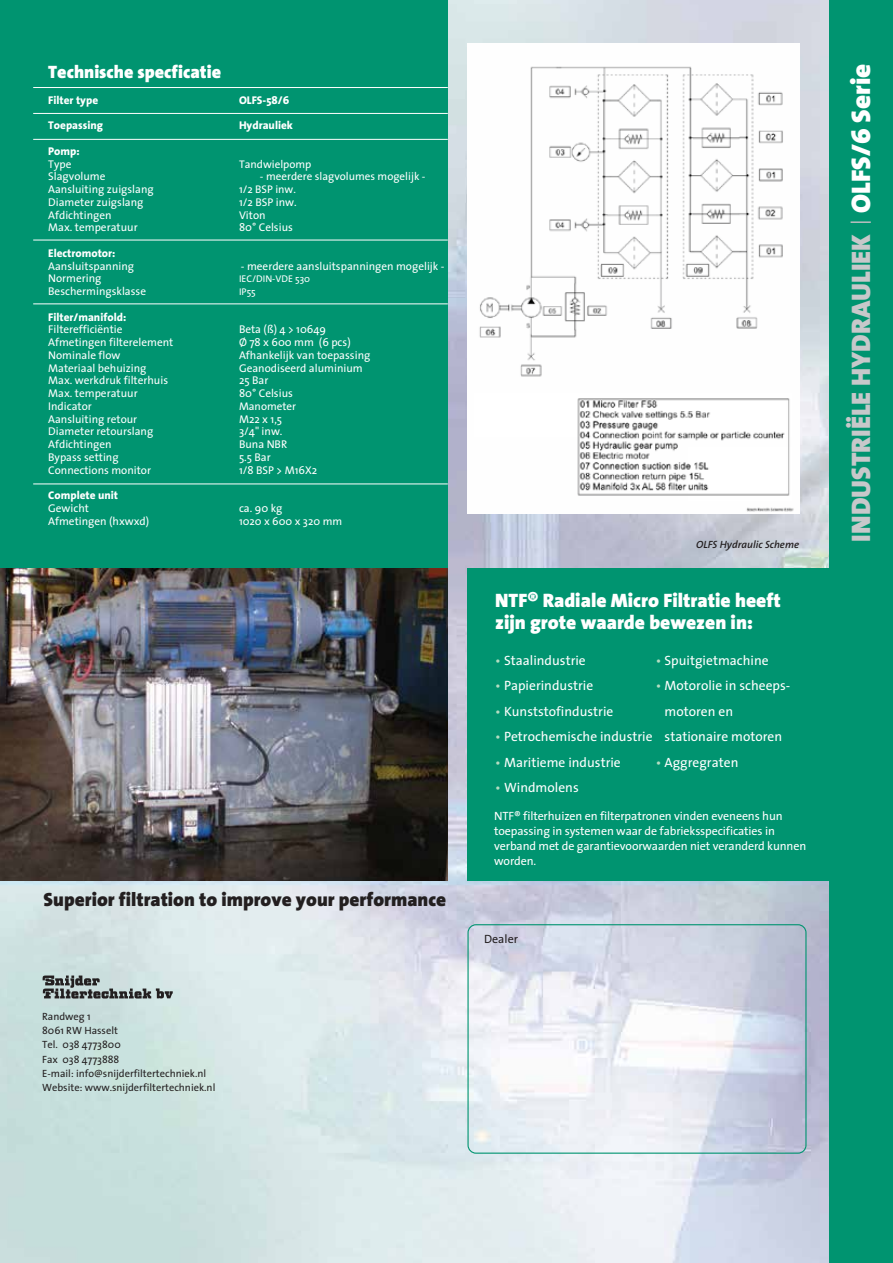
<style>
.page{position:relative;width:893px;height:1263px;background:#fff}
.page>*{position:absolute;margin:0;border:0;box-sizing:border-box;transform-origin:0 0}
.t1{font:900 27px "The Sans";color:#c7c8ca}
.t2{font:900 27px "The Sans";color:#fff}
.t3{font:900 19.5px/22.2px "The Sans";color:#fff}
.t4{font:900 19.2px "The Sans";color:#231f20}
.t5{font:900 18px "The Sans";color:#fff}
.t6{font:13.5px/25.5px "The Sans";color:#fff}
.t7{font:12px/15px "The Sans";letter-spacing:-.01em;color:#fff}
.t8{font:12px "The Sans";color:#231f20}
.t9{font:11.25px/12.8px "The Sans";color:#fff}
.t10{font:800 11.25px "The Sans";color:#fff}
.t11{font:11.1px/12.8px "The Sans";color:#fff}
.t12{font:10.5px/14.1px "The Sans";color:#231f20}
.t13{font:italic 600 10.5px "The Sans";color:#231f20}
.t14{font:9.75px/12.8px "The Sans";color:#fff}
.s1{color:#b4ddc2}
</style>
<div class="page">
<img style="left:0;top:0;width:829px;height:1263px">
<div style="left:0;top:0;width:448px;height:683px;background:#009470"></div>
<div style="left:467px;top:569px;width:408px;height:312px;background:#009470"></div>
<div style="left:829px;top:0;width:64px;height:1263px;background:#009470"></div>
<svg style="left:467px;top:924px;width:339px;height:230px"></svg>
<img style="left:0;top:569px;width:448px;height:312px">
<hr style="left:33px;top:113px;width:415px;height:1px;background:#fff">
<hr style="left:33px;top:87px;width:415px;height:1px;background:#fff">
<hr style="left:33px;top:139px;width:415px;height:1px;background:#fff">
<hr style="left:33px;top:240px;width:415px;height:1px;background:#fff">
<hr style="left:33px;top:303px;width:415px;height:1px;background:#fff">
<hr style="left:33px;top:484px;width:415px;height:1px;background:#fff">
<img style="left:467px;top:44px;width:332px;height:470px">
<hr style="left:850px;top:221px;width:21px;height:2px;background:#bcbec0">
<svg style="left:43px;top:975px;width:130px;height:23px;background:#939e9e"></svg>
<h3 class="t5" style="left:48px;top:56px;width:174px">Technische specficatie</h3>
<h1 class="t2" style="left:838px;top:213px;width:150px;rotate:-90deg">OLFS/6 Serie</h1>
<h1 class="t1" style="left:838px;top:541px;width:309px;rotate:-90deg">INDUSTRIËLE HYDRAULIEK</h1>
<p class="t10" style="left:48px;top:91px;width:52px">Filter type</p>
<p class="t10" style="left:48px;top:116px;width:56px">Toepassing</p>
<p class="t10" style="left:48px;top:142px;width:33px">Pomp:</p>
<p class="t9" style="left:48px;top:157px;width:107px">Type<br>Slagvolume<br>Aansluiting zuigslang<br>Diameter zuigslang<br>Afdichtingen<br>Max. temperatuur</p>
<p class="t10" style="left:48px;top:244px;width:69px">Electromotor:</p>
<p class="t9" style="left:48px;top:259px;width:99px">Aansluitspanning<br>Normering<br>Beschermingsklasse</p>
<p class="t10" style="left:48px;top:307px;width:80px">Filter/manifold:</p>
<p class="t9" style="left:48px;top:323px;width:127px">Filterefficiëntie<br>Afmetingen filterelement<br>Nominale flow<br>Materiaal behuizing<br>Max. werkdruk filterhuis<br>Max. temperatuur<br>Indicator<br>Aansluiting retour<br>Diameter retourslang<br>Afdichtingen<br>Bypass setting<br>Connections monitor</p>
<p class="t10" style="left:48px;top:486px;width:71px">Complete unit</p>
<p class="t9" style="left:48px;top:501px;width:103px">Gewicht<br>Afmetingen (hxwxd)</p>
<p class="t10" style="left:239px;top:91px;width:52px">OLFS-58/6</p>
<p class="t10" style="left:239px;top:116px;width:56px">Hydrauliek</p>
<p class="t11" style="left:239px;top:157px;width:74px">Tandwielpomp</p>
<p class="t11" style="left:239px;top:170px;width:188px;text-indent:21px">- meerdere slagvolumes mogelijk -<br>1/2 BSP inw.</p>
<p class="t9" style="left:239px;top:195px;width:59px">1/2 BSP inw.<br>Viton<br>80° Celsius</p>
<p class="t9" style="left:241px;top:259px;width:205px">- meerdere aansluitspanningen mogelijk -</p>
<p class="t14" style="left:239px;top:272px;width:73px">IEC/DIN-VDE 530<br>IP55</p>
<p class="t9" style="left:239px;top:323px;width:133px">Beta (ß) 4 &gt; 10649<br>Ø 78 x 600 mm (6 pcs)<br>Afhankelijk van toepassing<br>Geanodiseerd aluminium<br>25 Bar<br>80° Celsius</p>
<p class="t11" style="left:239px;top:399px;width:59px">Manometer</p>
<p class="t9" style="left:239px;top:412px;width:80px">M22 x 1,5<br>3/4" inw.<br>Buna NBR<br>5.5 Bar<br>1/8 BSP &gt; M16X2</p>
<p class="t9" style="left:239px;top:501px;width:45px">ca. 90 kg</p>
<p class="t11" style="left:239px;top:514px;width:105px">1020 x 600 x 320 mm</p>
<p class="t13" style="left:696px;top:536px;width:104px">OLFS Hydraulic Scheme</p>
<h2 class="t3" style="left:495px;top:589px;width:287px">NTF® Radiale Micro Filtratie heeft zijn grote waarde bewezen in:</h2>
<p class="t6" style="left:495px;top:647px;width:92px"><span class="s1">•</span> Staalindustrie</p>
<p class="t6" style="left:495px;top:672px;width:100px"><span class="s1">•</span> Papierindustrie</p>
<p class="t6" style="left:495px;top:698px;width:120px"><span class="s1">•</span> Kunststofindustrie</p>
<p class="t6" style="left:495px;top:723px;width:159px"><span class="s1">•</span> Petrochemische industrie</p>
<p class="t6" style="left:495px;top:749px;width:127px"><span class="s1">•</span> Maritieme industrie</p>
<p class="t6" style="left:495px;top:774px;width:85px"><span class="s1">•</span> Windmolens</p>
<p class="t6" style="left:656px;top:647px;width:114px"><span class="s1">•</span> Spuitgietmachine</p>
<p class="t6" style="left:665px;top:672px;width:127px;text-indent:-9px"><span class="s1">•</span> Motorolie in scheeps&shy;motoren en stationaire motoren</p>
<p class="t6" style="left:656px;top:749px;width:84px"><span class="s1">•</span> Aggregraten</p>
<h3 class="t4" style="left:44px;top:883px;width:404px">Superior filtration to improve your performance</h3>
<p class="t12" style="left:42px;top:1009px;width:175px">Randweg 1<br>8061 RW Hasselt<br>Tel. 038 4773800<br>Fax 038 4773888<br>E-mail: info@snijderfiltertechniek.nl<br>Website: www.snijderfiltertechniek.nl</p>
<p class="t7" style="left:494px;top:808px;width:314px">NTF® filterhuizen en filterpatronen vinden eveneens hun toepassing in systemen waar de fabrieksspecificaties in verband met de garantievoorwaarden niet veranderd kunnen worden.</p>
<p class="t8" style="left:484px;top:929px;width:35px">Dealer</p>
</div>
